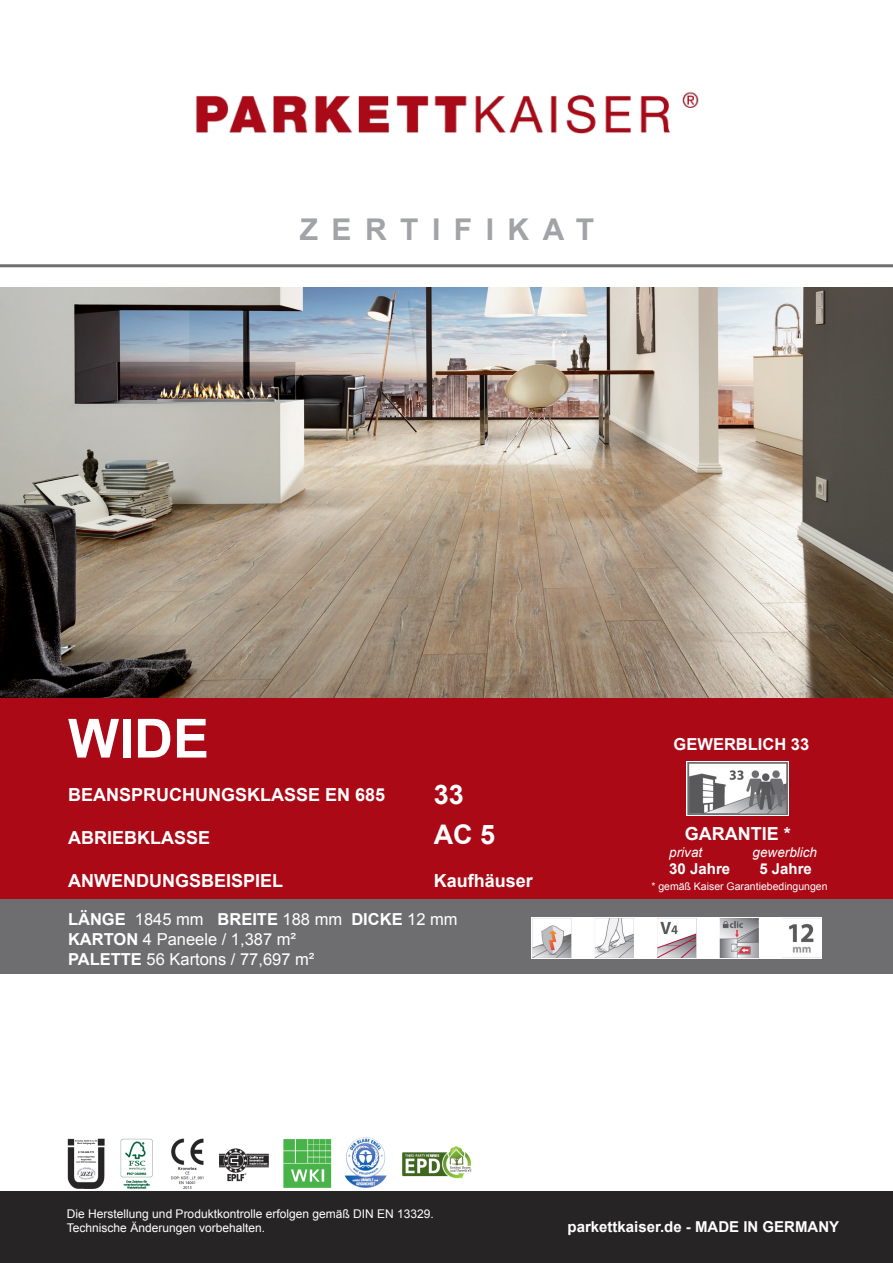
<style>
.page{position:relative;width:893px;height:1263px;background:#fff}
.page>*{position:absolute;margin:0;border:0;box-sizing:border-box;transform-origin:0 0}
.t1{font:700 54px "Arial";color:#fff}
.t2{font:700 30px "Arial";letter-spacing:.45em;color:#a1a3a6}
.t3{font:700 27px "Arial";color:#fff}
.t4{font:700 18px "Arial";color:#fff}
.t5{font:16.5px "Arial";color:#fff}
.t6{font:700 16.5px "Arial";color:#fff}
.t7{font:700 15px "Arial";color:#fff}
.t8{font:italic 13.5px "Arial";color:#fff}
.t9{font:12px "Arial";color:#fff}
.t10{font:10.5px "Arial";color:#fff}
.s1{font-weight:400}
.s2{font-weight:700}
</style>
<div class="page">
<img style="left:196px;top:92px;width:502px;height:41px">
<img style="left:0;top:287px;width:893px;height:411px">
<hr style="left:0;top:264px;width:893px;height:3px;background:#6e6e70">
<div style="left:0;top:698px;width:893px;height:201px;background:#ab0916"></div>
<div style="left:0;top:899px;width:893px;height:75px;background:#6e6e70"></div>
<div style="left:0;top:1192px;width:893px;height:71px;background:#272425"></div>
<img style="left:686px;top:762px;width:102px;height:53px">
<img style="left:531px;top:917px;width:290px;height:41px">
<img style="left:67px;top:1138px;width:405px;height:51px">
<p class="t2" style="left:300px;top:208px;width:296px">ZERTIFIKAT</p>
<p class="t1" style="left:68px;top:700px;width:142px">WIDE</p>
<p class="t4" style="left:68px;top:782px;width:319px">BEANSPRUCHUNGSKLASSE EN 685</p>
<p class="t4" style="left:68px;top:825px;width:144px">ABRIEBKLASSE</p>
<p class="t4" style="left:68px;top:868px;width:217px">ANWENDUNGSBEISPIEL</p>
<p class="t3" style="left:434px;top:775px;width:32px">33</p>
<p class="t3" style="left:434px;top:815px;width:63px">AC 5</p>
<p class="t4" style="left:434px;top:868px;width:101px">Kaufhäuser</p>
<p class="t6" style="left:68px;top:908px;width:391px">LÄNGE <span class="s1">1845 mm</span> BREITE <span class="s1">188 mm</span> DICKE <span class="s1">12 mm</span></p>
<p class="t5" style="left:68px;top:928px;width:230px"><span class="s2">KARTON</span> 4 Paneele / 1,387 m²</p>
<p class="t5" style="left:68px;top:948px;width:248px"><span class="s2">PALETTE</span> 56 Kartons / 77,697 m²</p>
<p class="t6" style="left:674px;top:733px;width:137px">GEWERBLICH 33</p>
<p class="t4" style="left:685px;top:821px;width:108px">GARANTIE *</p>
<p class="t8" style="left:669px;top:844px;width:35px">privat</p>
<p class="t8" style="left:753px;top:844px;width:66px">gewerblich</p>
<p class="t7" style="left:669px;top:858px;width:62px">30 Jahre</p>
<p class="t7" style="left:759px;top:858px;width:54px">5 Jahre</p>
<p class="t10" style="left:651px;top:879px;width:178px">* gemäß Kaiser Garantiebedingungen</p>
<p class="t9" style="left:67px;top:1205px;width:368px">Die Herstellung und Produktkontrolle erfolgen gemäß DIN EN 13329.</p>
<p class="t9" style="left:67px;top:1219px;width:200px">Technische Änderungen vorbehalten.</p>
<p class="t7" style="left:567px;top:1216px;width:273px">parkettkaiser.de - MADE IN GERMANY</p>
</div>
